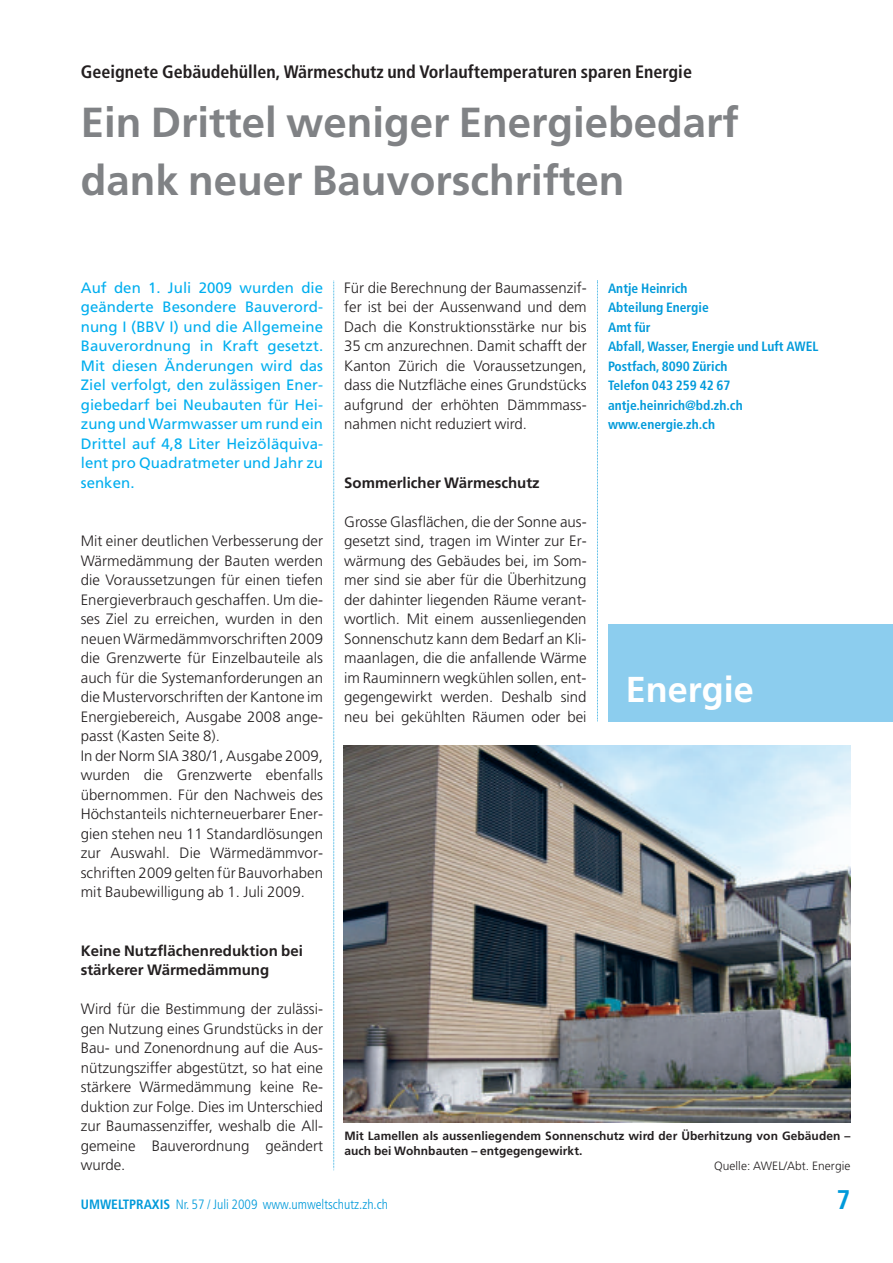
<style>
.page{position:relative;width:893px;height:1263px;background:#fff}
.page>*{position:absolute;margin:0;border:0;box-sizing:border-box;transform-origin:0 0}
.t1{font:700 42px/58.5px "Frutiger LT Std";color:#808285}
.t2{font:700 36px "Frutiger LT Std";color:#fff}
.t3{font:700 condensed 27px "Frutiger LT Std";color:#009ada}
.t4{font:700 condensed 18px "Frutiger LT Std";color:#231f20}
.t5{font:300 15px/19.5px "Frutiger LT Std";letter-spacing:.005em;color:#231f20;text-align:justify}
.t6{font:15px/19.5px "Frutiger LT Std";letter-spacing:.005em;color:#00aeef;text-align:justify}
.t7{font:700 15px/19.5px "Frutiger LT Std";color:#231f20}
.t8{font:700 condensed 13.5px/19.5px "Frutiger LT Std";color:#009ada}
.t9{font:300 condensed 13.5px "Frutiger LT Std";color:#009ada}
.t10{font:700 12px/15px "Frutiger LT Std";letter-spacing:.005em;color:#231f20}
.t11{font:300 12px "Frutiger LT Std";letter-spacing:.005em;color:#231f20}
.s1{font-weight:700}
</style>
<div class="page">
<div style="left:608px;top:624px;width:285px;height:97px;background:#8ccdee"></div>
<svg style="left:597px;top:281px;width:1px;height:441px"></svg>
<svg style="left:333px;top:281px;width:1px;height:889px"></svg>
<img style="left:344px;top:745px;width:506px;height:377px">
<p class="t4" style="left:81px;top:64px;width:613px">Geeignete Gebäudehüllen, Wärmeschutz und Vorlauftemperaturen sparen Energie</p>
<h1 class="t1" style="left:81px;top:96px;width:660px">Ein Drittel weniger Energiebedarf dank neuer Bauvorschriften</h1>
<p class="t6" style="left:81px;top:279px;width:244px">Auf den 1. Juli 2009 wurden die geänderte Besondere Bauverord&shy;nung I (BBV I) und die Allgemeine Bauverordnung in Kraft gesetzt.<br>Mit diesen Änderungen wird das Ziel verfolgt, den zulässigen Ener&shy;giebedarf bei Neubauten für Hei&shy;zung undWarmwasser um rund ein Drittel auf 4,8 Liter Heizöläquiva&shy;lent pro Quadratmeter und Jahr zu senken.</p>
<p class="t5" style="left:81px;top:532px;width:244px;text-align:left">Mit einer deutlichen Verbesserung der Wärmedämmung der Bauten werden die Voraussetzungen für einen tiefen Energieverbrauch geschaffen. Um die&shy;ses Ziel zu erreichen, wurden in den neuen Wärmedämmvorschriften 2009 die Grenzwerte für Einzelbauteile als auch für die Systemanforderungen an die Mustervorschriften der Kantone im Energiebereich, Ausgabe 2008 ange&shy;passt (Kasten Seite 8).<br>In der Norm SIA 380/1, Ausgabe 2009, wurden die Grenzwerte ebenfalls übernommen. Für den Nachweis des Höchstanteils nichterneuerbarer Ener&shy;gien stehen neu 11 Standardlösungen zur Auswahl. Die Wärmedämmvor&shy;schriften 2009 gelten für Bauvorhaben mit Baubewilligung ab 1. Juli 2009.</p>
<p class="t7" style="left:81px;top:942px;width:224px">Keine Nutzflächenreduktion bei stärkerer Wärmedämmung</p>
<p class="t5" style="left:81px;top:1000px;width:244px">Wird für die Bestimmung der zulässi&shy;gen Nutzung eines Grundstücks in der Bau- und Zonenordnung auf die Aus&shy;nützungsziffer abgestützt, so hat eine stärkere Wärmedämmung keine Re&shy;duktion zur Folge. Dies im Unterschied zur Baumassenziffer, weshalb die All&shy;gemeine Bauverordnung geändert wurde.</p>
<p class="t5" style="left:344px;top:279px;width:244px">Für die Berechnung der Baumassenzif&shy;fer ist bei der Aussenwand und dem Dach die Konstruktionsstärke nur bis 35 cm anzurechnen. Damit schafft der Kanton Zürich die Voraussetzungen, dass die Nutzfläche eines Grundstücks aufgrund der erhöhten Dämmmass&shy;nahmen nicht reduziert wird.</p>
<p class="t7" style="left:344px;top:474px;width:197px">Sommerlicher Wärmeschutz</p>
<p class="t5" style="left:344px;top:513px;width:244px">Grosse Glasflächen, die der Sonne aus&shy;gesetzt sind, tragen im Winter zur Er&shy;wärmung des Gebäudes bei, im Som&shy;mer sind sie aber für die Überhitzung der dahinter liegenden Räume verant&shy;wortlich. Mit einem aussenliegenden Sonnenschutz kann dem Bedarf an Kli&shy;maanlagen, die die anfallende Wärme im Rauminnern wegkühlen sollen, ent&shy;gegengewirkt werden. Deshalb sind neu bei gekühlten Räumen oder bei</p>
<p class="t8" style="left:608px;top:279px;width:212px">Antje Heinrich<br>Abteilung Energie<br>Amt für<br>Abfall, Wasser, Energie und Luft AWEL<br>Postfach, 8090 Zürich<br>Telefon 043 259 42 67 antje.heinrich@bd.zh.ch www.energie.zh.ch</p>
<h2 class="t2" style="left:626px;top:675px;width:130px">Energie</h2>
<p class="t10" style="left:344px;top:1129px;width:507px">Mit Lamellen als aussenliegendem Sonnenschutz wird der Überhitzung von Gebäuden – auch bei Wohnbauten – entgegengewirkt.</p>
<p class="t11" style="left:714px;top:1161px;width:138px">Quelle: AWEL/Abt. Energie</p>
<p class="t9" style="left:81px;top:1199px;width:309px"><span class="s1">UMWELTPRAXIS</span> Nr. 57 / Juli 2009 www.umweltschutz.zh.ch</p>
<h3 class="t3" style="left:836px;top:1189px;width:16px">7</h3>
</div>
